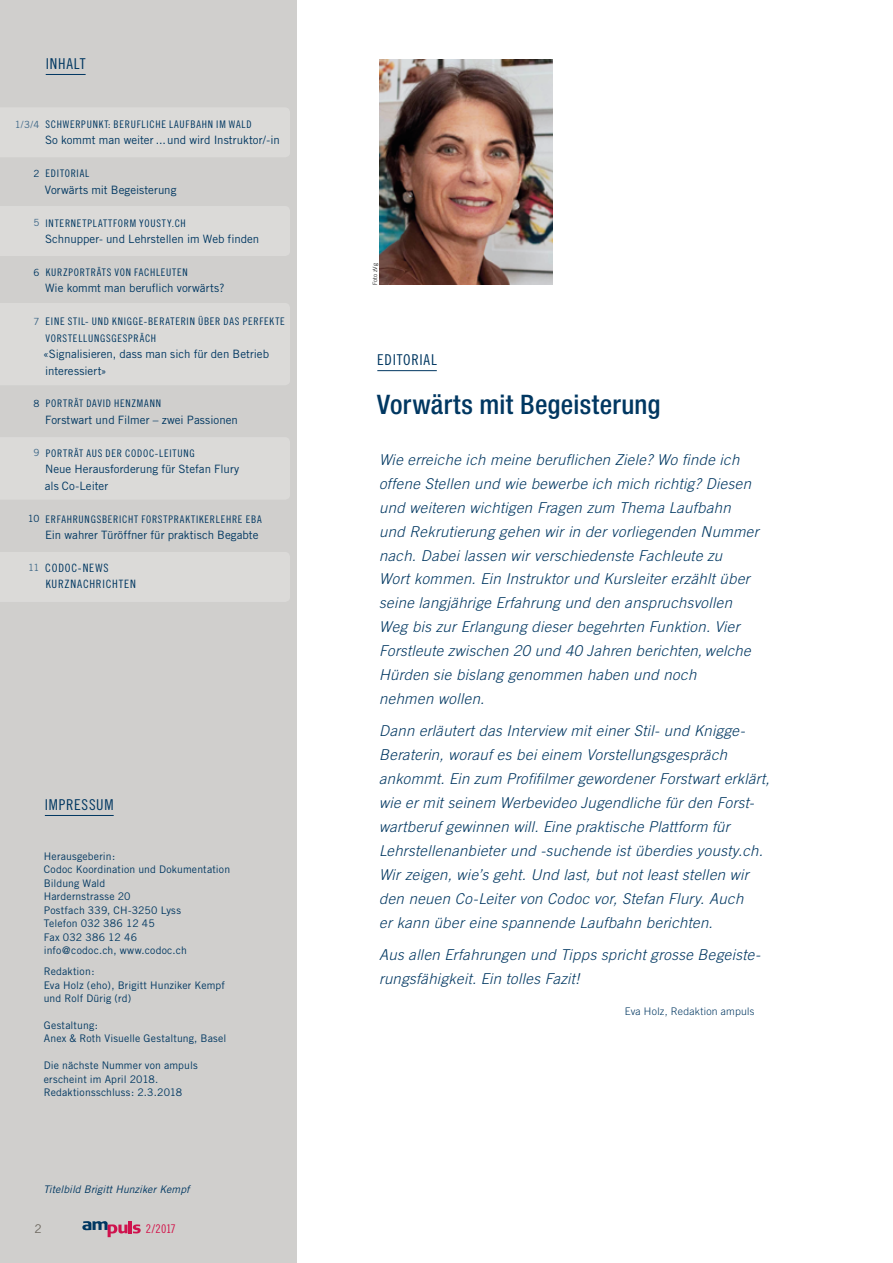
<style>
.page{position:relative;width:893px;height:1263px;background:#fff}
.page>*{position:absolute;margin:0;border:0;box-sizing:border-box;transform-origin:0 0}
.t1{font:500 condensed 26.85px "Helvetica Neue";letter-spacing:.01em;color:#003761}
.t2{font:italic 300 15px/23.9px "Trade Gothic";letter-spacing:.025em;color:#003761}
.t3{font:15px "Trade Gothic Cond Eighteen";letter-spacing:.05em;color:#003761}
.t4{font:12px "Trade Gothic Cond Eighteen";color:#d31047}
.t5{font:12px "Trade Gothic";color:#6b665d}
.t6{font:11.55px/16.5px "Trade Gothic";color:#003761}
.t7{font:11.55px/16.5px "Trade Gothic Cond Eighteen";letter-spacing:.07em;color:#003761}
.t8{font:10.5px/13.5px "Trade Gothic";letter-spacing:.015em;color:#003761}
.t9{font:10.5px/16.5px "Trade Gothic Cond Eighteen";letter-spacing:.07em;color:#003761}
.t10{font:italic 10.5px "Trade Gothic";letter-spacing:.005em;color:#003761}
.t11{font:300 10.5px "Trade Gothic";letter-spacing:.025em;color:#003761}
.t12{font:9.9px "Trade Gothic";color:#003761}
.t13{font:300 6px "Trade Gothic";letter-spacing:.015em;color:#000}
</style>
<div class="page">
<div style="left:0;top:0;width:297px;height:1263px;background:#d0cfcd"></div>
<svg style="left:82px;top:1221px;width:59px;height:16px"></svg>
<hr style="left:377px;top:370px;width:60px;height:1px;background:#003761">
<img style="left:380px;top:60px;width:173px;height:225px">
<div style="left:0;top:108px;width:290px;height:49px;background:#dbdad8"></div>
<div style="left:0;top:206px;width:290px;height:50px;background:#dbdad8"></div>
<div style="left:0;top:552px;width:290px;height:50px;background:#dbdad8"></div>
<div style="left:0;top:438px;width:290px;height:61px;background:#dbdad8"></div>
<div style="left:0;top:303px;width:290px;height:82px;background:#dbdad8"></div>
<hr style="left:46px;top:74px;width:40px;height:1px;background:#003761">
<hr style="left:45px;top:815px;width:69px;height:1px;background:#003761">
<p class="t3" style="left:46px;top:54px;width:41px">INHALT</p>
<p class="t9" style="left:45px;top:116px;width:208px">SCHWERPUNKT: BERUFLICHE LAUFBAHN IM WALD</p>
<p class="t6" style="left:45px;top:132px;width:236px">So kommt man weiter ...und wird Instruktor/-in</p>
<p class="t9" style="left:46px;top:165px;width:45px">EDITORIAL</p>
<p class="t6" style="left:45px;top:181px;width:133px">Vorwärts mit Begeisterung</p>
<p class="t9" style="left:46px;top:214px;width:142px">INTERNETPLATTFORM YOUSTY.CH</p>
<p class="t6" style="left:45px;top:231px;width:216px">Schnupper- und Lehrstellen im Web finden</p>
<p class="t9" style="left:46px;top:264px;width:144px">KURZPORTRÄTS VON FACHLEUTEN</p>
<p class="t6" style="left:45px;top:280px;width:181px">Wie kommt man beruflich vorwärts?</p>
<p class="t9" style="left:45px;top:313px;width:241px">EINE STIL- UND KNIGGE-BERATERIN ÜBER DAS PERFEKTE<br>VORSTELLUNGSGESPRÄCH</p>
<p class="t6" style="left:43px;top:346px;width:227px">«Signalisieren, dass man sich für den Betrieb interessiert»</p>
<p class="t9" style="left:46px;top:395px;width:117px">PORTRÄT DAVID HENZMANN</p>
<p class="t6" style="left:45px;top:411px;width:194px">Forstwart und Filmer – zwei Passionen</p>
<p class="t9" style="left:46px;top:445px;width:151px">PORTRÄT AUS DER CODOC-LEITUNG</p>
<p class="t6" style="left:45px;top:461px;width:196px">Neue Herausforderung für Stefan Flury als Co-Leiter</p>
<p class="t9" style="left:46px;top:510px;width:218px">ERFAHRUNGSBERICHT FORSTPRAKTIKERLEHRE EBA</p>
<p class="t6" style="left:45px;top:526px;width:215px">Ein wahrer Türöffner für praktisch Begabte</p>
<p class="t7" style="left:45px;top:559px;width:92px">CODOC-NEWS<br>KURZNACHRICHTEN</p>
<p class="t12" style="left:15px;top:118px;width:26px">1/3/4</p>
<p class="t12" style="left:34px;top:167px;width:8px">2</p>
<p class="t12" style="left:34px;top:217px;width:8px">5</p>
<p class="t12" style="left:34px;top:266px;width:8px">6</p>
<p class="t12" style="left:34px;top:315px;width:8px">7</p>
<p class="t12" style="left:34px;top:398px;width:8px">8</p>
<p class="t12" style="left:34px;top:447px;width:8px">9</p>
<p class="t12" style="left:28px;top:513px;width:13px">10</p>
<p class="t12" style="left:28px;top:562px;width:13px">11</p>
<p class="t3" style="left:45px;top:795px;width:70px">IMPRESSUM</p>
<p class="t8" style="left:44px;top:849px;width:188px">Herausgeberin:<br>Codoc Koordination und Dokumentation<br>Bildung Wald<br>Hardernstrasse 20<br>Postfach 339, CH-3250 Lyss<br>Telefon 032 386 12 45<br>Fax 032 386 12 46<br>info@codoc.ch, www.codoc.ch</p>
<p class="t8" style="left:44px;top:964px;width:183px">Redaktion:<br>Eva Holz (eho), Brigitt Hunziker Kempf und Rolf Dürig (rd)</p>
<p class="t8" style="left:44px;top:1018px;width:184px">Gestaltung:<br>Anex &amp; Roth Visuelle Gestaltung, Basel</p>
<p class="t8" style="left:44px;top:1059px;width:155px">Die nächste Nummer von ampuls erscheint im April 2018.<br>Redaktionsschluss: 2.3.2018</p>
<p class="t10" style="left:43px;top:1182px;width:148px">Titelbild Brigitt Hunziker Kempf</p>
<p class="t5" style="left:34px;top:1222px;width:9px">2</p>
<p class="t4" style="left:146px;top:1222px;width:31px">2/2017</p>
<p class="t13" style="left:371px;top:285px;width:23px;rotate:-90deg">Foto zVg</p>
<p class="t3" style="left:377px;top:350px;width:61px">EDITORIAL</p>
<h1 class="t1" style="left:377px;top:389px;width:285px">Vorwärts mit Begeisterung</h1>
<p class="t2" style="left:379px;top:447px;width:381px">Wie erreiche ich meine beruflichen Ziele? Wo finde ich offene Stellen und wie bewerbe ich mich richtig? Diesen und weiteren wichtigen Fragen zum Thema Laufbahn und Rekrutierung gehen wir in der vorliegenden Nummer nach. Dabei lassen wir verschiedenste Fachleute zu<br>Wort kommen. Ein Instruktor und Kursleiter erzählt über seine langjährige Erfahrung und den anspruchsvollen Weg bis zur Erlangung dieser begehrten Funktion. Vier Forstleute zwischen 20 und 40 Jahren berichten, welche Hürden sie bislang genommen haben und noch<br>nehmen wollen.</p>
<p class="t2" style="left:379px;top:719px;width:392px">Dann erläutert das Interview mit einer Stil- und Knigge-Beraterin, worauf es bei einem Vorstellungsgespräch ankommt. Ein zum Profifilmer gewordener Forstwart erklärt, wie er mit seinem Werbevideo Jugendliche für den Forst&shy;wartberuf gewinnen will. Eine praktische Plattform für Lehrstellenanbieter und -suchende ist überdies yousty.ch.<br>Wir zeigen, wie’s geht. Und last, but not least stellen wir den neuen Co-Leiter von Codoc vor, Stefan Flury. Auch<br>er kann über eine spannende Laufbahn berichten.</p>
<p class="t2" style="left:379px;top:943px;width:381px">Aus allen Erfahrungen und Tipps spricht grosse Begeiste&shy;rungsfähigkeit. Ein tolles Fazit!</p>
<p class="t11" style="left:625px;top:1004px;width:131px">Eva Holz, Redaktion ampuls</p>
</div>
